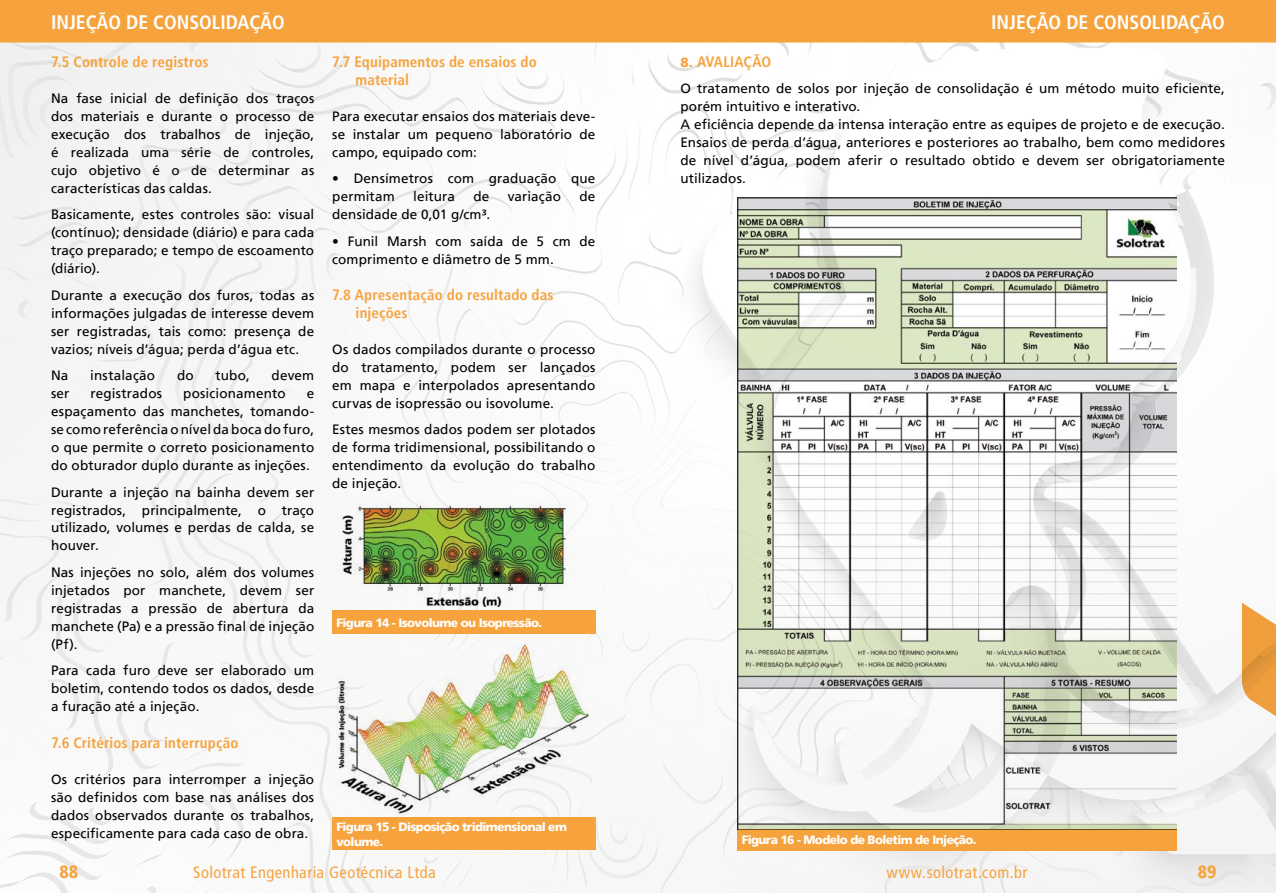
<style>
.page{position:relative;width:1276px;height:893px;background:#fff}
.page>*{position:absolute;margin:0;border:0;box-sizing:border-box;transform-origin:0 0}
.t1{font:700 condensed 19.5px "Frutiger LT";color:#fff}
.t2{font:900 condensed 18px "Frutiger LT";color:#f6a33e}
.t3{font:condensed 16.5px "Frutiger LT";letter-spacing:.025em;color:#f6a33e}
.t4{font:700 condensed 15px/18px "Frutiger LT";letter-spacing:.01em;color:#f6a33e}
.t5{font:13.5px/18px "Frutiger LT";letter-spacing:.01em;color:#000;text-align:justify}
.t6{font:900 12px/14.4px "Frutiger LT";letter-spacing:-.05em;color:#fff}
.s1{font-weight:900;font-stretch:normal;font-size:13.5px}
</style>
<div class="page">
<img style="left:0;top:43px;width:1276px;height:850px">
<div style="left:0;top:0;width:1276px;height:43px;background:#f6a33e"></div>
<svg style="left:1242px;top:603px;width:34px;height:127px"></svg>
<img style="left:332px;top:493px;width:263px;height:113px">
<div style="left:332px;top:610px;width:263px;height:24px;background:#f6a33e"></div>
<img style="left:332px;top:643px;width:263px;height:174px">
<div style="left:332px;top:817px;width:263px;height:33px;background:#f6a33e"></div>
<div style="left:737px;top:829px;width:439px;height:21px;background:#f6a33e"></div>
<img style="left:737px;top:198px;width:439px;height:631px">
<h1 class="t1" style="left:51px;top:10px;width:235px">INJEÇÃO DE CONSOLIDAÇÃO</h1>
<h1 class="t1" style="left:991px;top:10px;width:235px">INJEÇÃO DE CONSOLIDAÇÃO</h1>
<p class="t4" style="left:51px;top:52px;width:159px">7.5 Controle de registros</p>
<p class="t5" style="left:51px;top:89px;width:265px">Na fase inicial de definição dos traços dos materiais e durante o processo de execução dos trabalhos de injeção, é realizada uma série de controles, cujo objetivo é o de determinar as características das caldas.</p>
<p class="t5" style="left:51px;top:205px;width:265px">Basicamente, estes controles são: visual (contínuo); densidade (diário) e para cada traço preparado; e tempo de escoamento (diário).</p>
<p class="t5" style="left:51px;top:286px;width:265px">Durante a execução dos furos, todas as informações julgadas de interesse devem ser registradas, tais como: presença de vazios; níveis d’água; perda d’água etc.</p>
<p class="t5" style="left:51px;top:366px;width:19px">Na</p>
<p class="t5" style="left:90px;top:366px;width:66px">instalação</p>
<p class="t5" style="left:177px;top:366px;width:18px">do</p>
<p class="t5" style="left:215px;top:366px;width:36px">tubo,</p>
<p class="t5" style="left:272px;top:366px;width:44px">devem</p>
<p class="t5" style="left:51px;top:384px;width:20px">ser</p>
<p class="t5" style="left:90px;top:384px;width:73px">registrados</p>
<p class="t5" style="left:183px;top:384px;width:104px">posicionamento</p>
<p class="t5" style="left:51px;top:384px;width:265px;text-indent:256px">e espaçamento das manchetes, tomando&shy;se como referência o nível da boca do furo, o que permite o correto posicionamento do obturador duplo durante as injeções.</p>
<p class="t5" style="left:51px;top:483px;width:265px">Durante a injeção na bainha devem ser registrados, principalmente, o traço utilizado, volumes e perdas de calda, se houver.</p>
<p class="t5" style="left:51px;top:563px;width:265px">Nas injeções no solo, além dos volumes injetados por manchete, devem ser registradas a pressão de abertura da manchete (Pa) e a pressão final de injeção (Pf).</p>
<p class="t5" style="left:51px;top:662px;width:265px">Para cada furo deve ser elaborado um boletim, contendo todos os dados, desde a furação até a injeção.</p>
<p class="t4" style="left:51px;top:733px;width:189px">7.6 Critérios para interrupção</p>
<p class="t5" style="left:51px;top:770px;width:265px">Os critérios para interromper a injeção são definidos com base nas análises dos dados observados durante os trabalhos, especificamente para cada caso de obra.</p>
<p class="t4" style="left:356px;top:52px;width:183px;text-indent:-23px">7.7 Equipamentos de ensaios do material</p>
<p class="t5" style="left:332px;top:107px;width:265px">Para executar ensaios dos materiais deve&shy;se instalar um pequeno laboratório de campo, equipado com:</p>
<p class="t5" style="left:332px;top:169px;width:265px">• Densímetros com graduação que permitam</p>
<p class="t5" style="left:413px;top:187px;width:43px">leitura</p>
<p class="t5" style="left:473px;top:187px;width:17px">de</p>
<p class="t5" style="left:508px;top:187px;width:55px">variação</p>
<p class="t5" style="left:579px;top:187px;width:17px">de</p>
<p class="t5" style="left:332px;top:205px;width:159px">densidade de 0,01 g/cm³.</p>
<p class="t5" style="left:332px;top:232px;width:265px">• Funil Marsh com saída de 5 cm de comprimento e diâmetro de 5 mm.</p>
<p class="t4" style="left:356px;top:285px;width:199px;text-indent:-23px">7.8 Apresentação do resultado das injeções</p>
<p class="t5" style="left:332px;top:340px;width:265px">Os dados compilados durante o processo do tratamento, podem ser lançados em mapa e interpolados apresentando curvas de isopressão ou isovolume.</p>
<p class="t5" style="left:332px;top:420px;width:265px">Estes mesmos dados podem ser plotados de forma tridimensional, possibilitando o entendimento da evolução do trabalho de injeção.</p>
<p class="t6" style="left:336px;top:615px;width:207px">Figura 14 - Isovolume ou Isopressão.</p>
<p class="t6" style="left:336px;top:820px;width:232px">Figura 15 - Disposição tridimensional em volume.</p>
<p class="t4" style="left:680px;top:52px;width:92px"><span class="s1">8.</span> AVALIAÇÃO</p>
<p class="t5" style="left:680px;top:79px;width:546px;text-align:left">O tratamento de solos por injeção de consolidação é um método muito eficiente, porém intuitivo e interativo.<br>A eficiência depende da intensa interação entre as equipes de projeto e de execução.<br>Ensaios de perda d’água, anteriores e posteriores ao trabalho, bem como medidores de nível d’água, podem aferir o resultado obtido e devem ser obrigatoriamente utilizados.</p>
<p class="t6" style="left:741px;top:833px;width:236px">Figura 16 - Modelo de Boletim de Injeção.</p>
<h2 class="t2" style="left:60px;top:861px;width:20px">88</h2>
<p class="t3" style="left:193px;top:863px;width:244px">Solotrat Engenharia Geotécnica Ltda</p>
<p class="t3" style="left:886px;top:863px;width:142px">www.solotrat.com.br</p>
<h2 class="t2" style="left:1197px;top:861px;width:20px">89</h2>
</div>
